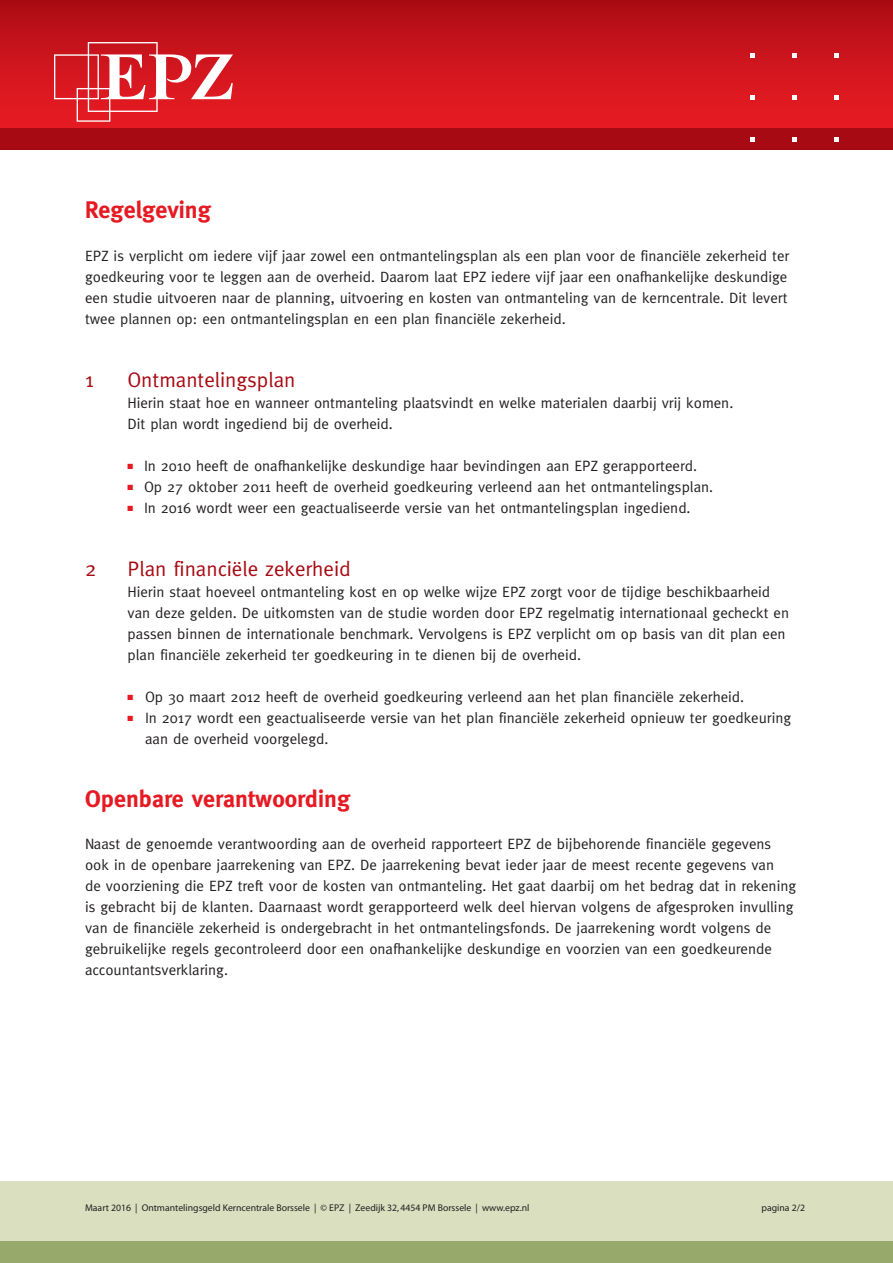
<style>
.page{position:relative;width:893px;height:1263px;background:#fff}
.page>*{position:absolute;margin:0;border:0;box-sizing:border-box;transform-origin:0 0}
.t1{font:700 24px "Meta";color:#e51a23}
.t2{font:21px "Meta";color:#a70a12}
.List_Paragraph{font:15px/21px "Meta";color:#231f20}
.t3{font:9.75px "Myriad";color:#231f20}
.s1{color:#e51a23}
</style>
<div class="page">
<div style="left:0;top:0;width:893px;height:130px;background:linear-gradient(to bottom,#b00d15,#e81c24)"></div>
<svg style="left:54px;top:42px;width:179px;height:80px"></svg>
<div style="left:0;top:129px;width:893px;height:21px;background:#a70a12"></div>
<svg style="left:751px;top:54px;width:4px;height:4px"></svg>
<svg style="left:751px;top:96px;width:4px;height:4px"></svg>
<svg style="left:793px;top:54px;width:4px;height:4px"></svg>
<svg style="left:793px;top:96px;width:4px;height:4px"></svg>
<svg style="left:793px;top:138px;width:4px;height:4px"></svg>
<svg style="left:835px;top:54px;width:4px;height:4px"></svg>
<svg style="left:835px;top:96px;width:4px;height:4px"></svg>
<svg style="left:835px;top:138px;width:4px;height:4px"></svg>
<svg style="left:751px;top:138px;width:4px;height:4px"></svg>
<div style="left:0;top:1181px;width:893px;height:61px;background:#d9dfbf"></div>
<div style="left:0;top:1242px;width:893px;height:21px;background:#98a96c"></div>
<p class="t1" style="left:85px;top:196px;width:127px">Regelgeving</p>
<p class="List_Paragraph" style="left:85px;top:245px;width:706px">EPZ is verplicht om iedere vijf jaar zowel een ontmantelingsplan als een plan voor de financiële zekerheid ter goedkeuring voor te leggen aan de overheid. Daarom laat EPZ iedere vijf jaar een onafhankelijke deskundige een studie uitvoeren naar de planning, uitvoering en kosten van ontmanteling van de kerncentrale. Dit levert twee plannen op: een ontmantelingsplan en een plan financiële zekerheid.</p>
<p class="t2" style="left:85px;top:367px;width:10px">1</p>
<p class="t2" style="left:128px;top:367px;width:169px">Ontmantelingsplan</p>
<p class="List_Paragraph" style="left:128px;top:392px;width:607px">Hierin staat hoe en wanneer ontmanteling plaatsvindt en welke materialen daarbij vrij komen.</p>
<p class="List_Paragraph" style="left:128px;top:413px;width:267px">Dit plan wordt ingediend bij de overheid.</p>
<p class="List_Paragraph" style="left:128px;top:455px;width:571px"><span class="s1">■</span> In 2010 heeft de onafhankelijke deskundige haar bevindingen aan EPZ gerapporteerd.</p>
<p class="List_Paragraph" style="left:128px;top:476px;width:587px"><span class="s1">■</span> Op 27 oktober 2011 heeft de overheid goedkeuring verleend aan het ontmantelingsplan.</p>
<p class="List_Paragraph" style="left:128px;top:497px;width:565px"><span class="s1">■</span> In 2016 wordt weer een geactualiseerde versie van het ontmantelingsplan ingediend.</p>
<p class="t2" style="left:85px;top:556px;width:13px">2</p>
<p class="t2" style="left:128px;top:556px;width:225px">Plan financiële zekerheid</p>
<p class="List_Paragraph" style="left:128px;top:581px;width:644px">Hierin staat hoeveel ontmanteling kost en op welke wijze EPZ zorgt voor de tijdige beschikbaarheid</p>
<p class="List_Paragraph" style="left:128px;top:602px;width:663px">van deze gelden. De uitkomsten van de studie worden door EPZ regelmatig internationaal gecheckt en</p>
<p class="List_Paragraph" style="left:128px;top:623px;width:660px">passen binnen de internationale benchmark. Vervolgens is EPZ verplicht om op basis van dit plan een plan financiële zekerheid ter goedkeuring in te dienen bij de overheid.</p>
<p class="List_Paragraph" style="left:128px;top:686px;width:618px"><span class="s1">■</span> Op 30 maart 2012 heeft de overheid goedkeuring verleend aan het plan financiële zekerheid.</p>
<p class="List_Paragraph" style="left:145px;top:707px;width:648px;text-indent:-17px"><span class="s1">■</span> In 2017 wordt een geactualiseerde versie van het plan financiële zekerheid opnieuw ter goedkeuring aan de overheid voorgelegd.</p>
<p class="t1" style="left:85px;top:784px;width:267px">Openbare verantwoording</p>
<p class="List_Paragraph" style="left:85px;top:833px;width:688px">Naast de genoemde verantwoording aan de overheid rapporteert EPZ de bijbehorende financiële gegevens</p>
<p class="List_Paragraph" style="left:85px;top:854px;width:691px">ook in de openbare jaarrekening van EPZ. De jaarrekening bevat ieder jaar de meest recente gegevens van</p>
<p class="List_Paragraph" style="left:85px;top:875px;width:713px">de voorziening die EPZ treft voor de kosten van ontmanteling. Het gaat daarbij om het bedrag dat in rekening is gebracht bij de klanten. Daarnaast wordt gerapporteerd welk deel hiervan volgens de afgesproken invulling van de financiële zekerheid is ondergebracht in het ontmantelingsfonds. De jaarrekening wordt volgens de</p>
<p class="List_Paragraph" style="left:85px;top:938px;width:688px">gebruikelijke regels gecontroleerd door een onafhankelijke deskundige en voorzien van een goedkeurende</p>
<p class="List_Paragraph" style="left:85px;top:959px;width:145px">accountantsverklaring.</p>
<p class="t3" style="left:85px;top:1203px;width:446px">Maart 2016 | Ontmantelingsgeld Kerncentrale Borssele | © EPZ | Zeedijk 32, 4454 PM Borssele | www.epz.nl</p>
<p class="t3" style="left:762px;top:1203px;width:45px">pagina 2/2</p>
</div>
